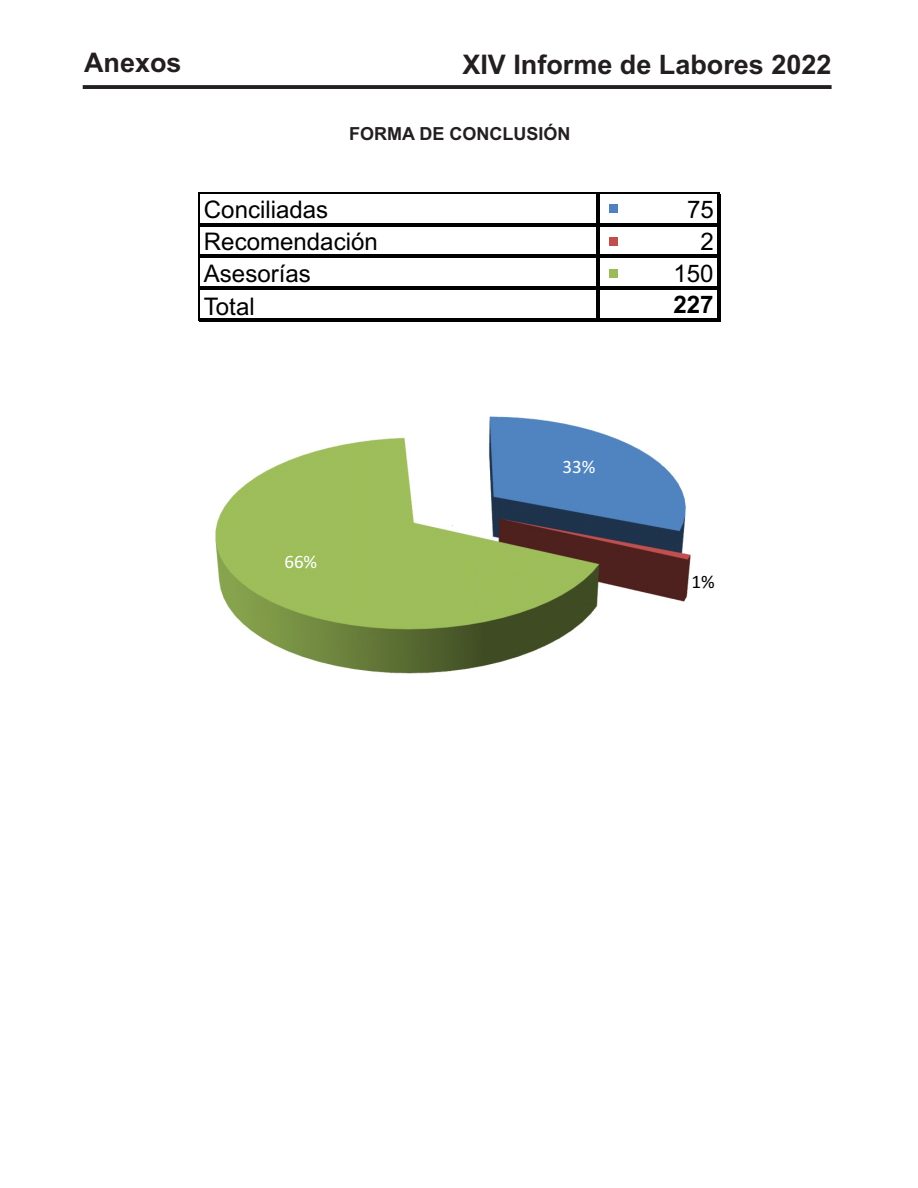
<style>
.page{position:relative;width:918px;height:1188px;background:#fff}
.page>*{position:absolute;margin:0;border:0;box-sizing:border-box;transform-origin:0 0}
.t1{font:700 27px "Arial";color:#231f20}
.t2{font:24.3px "Arial";color:#000}
.t3{font:700 24.3px "Arial";color:#000}
.t4{font:19.05px "Calibri";color:#fff}
.t5{font:19.05px "Calibri";color:#000}
.t6{font:700 18px "Arial";color:#231f20}
</style>
<div class="page">
<hr style="left:199px;top:193px;width:521px;height:1px;background:#000">
<hr style="left:199px;top:223px;width:521px;height:3px;background:#000">
<hr style="left:199px;top:255px;width:521px;height:3px;background:#000">
<hr style="left:199px;top:287px;width:521px;height:3px;background:#000">
<hr style="left:199px;top:318px;width:521px;height:3px;background:#000">
<hr style="left:198px;top:193px;width:1px;height:128px;background:#000">
<hr style="left:597px;top:194px;width:3px;height:127px;background:#000">
<hr style="left:717px;top:194px;width:3px;height:127px;background:#000">
<img style="left:215px;top:416px;width:476px;height:258px">
<div style="left:610px;top:205px;width:8px;height:8px;background:#4f82bd"></div>
<div style="left:610px;top:238px;width:8px;height:8px;background:#bf4f4d"></div>
<div style="left:610px;top:269px;width:8px;height:8px;background:#9cba59"></div>
<svg style="left:83px;top:85px;width:749px;height:4px;background:#2a2627"></svg>
<div style="left:430px;top:399px;width:33px;height:126px;background:#fff"></div>
<p class="t1" style="left:84px;top:53px;width:99px">Anexos</p>
<p class="t1" style="left:462px;top:54px;width:371px">XIV Informe de Labores 2022</p>
<p class="t6" style="left:349px;top:127px;width:223px">FORMA DE CONCLUSIÓN</p>
<p class="t2" style="left:204px;top:201px;width:126px">Conciliadas</p>
<p class="t2" style="left:687px;top:201px;width:28px">75</p>
<p class="t2" style="left:204px;top:233px;width:175px">Recomendación</p>
<p class="t2" style="left:701px;top:233px;width:15px">2</p>
<p class="t2" style="left:204px;top:264px;width:109px">Asesorías</p>
<p class="t2" style="left:673px;top:264px;width:42px">150</p>
<p class="t2" style="left:204px;top:297px;width:52px">Total</p>
<p class="t3" style="left:673px;top:296px;width:42px">227</p>
<p class="t4" style="left:284px;top:554px;width:34px">66%</p>
<p class="t4" style="left:563px;top:458px;width:34px">33%</p>
<p class="t5" style="left:691px;top:574px;width:25px">1%</p>
</div>
